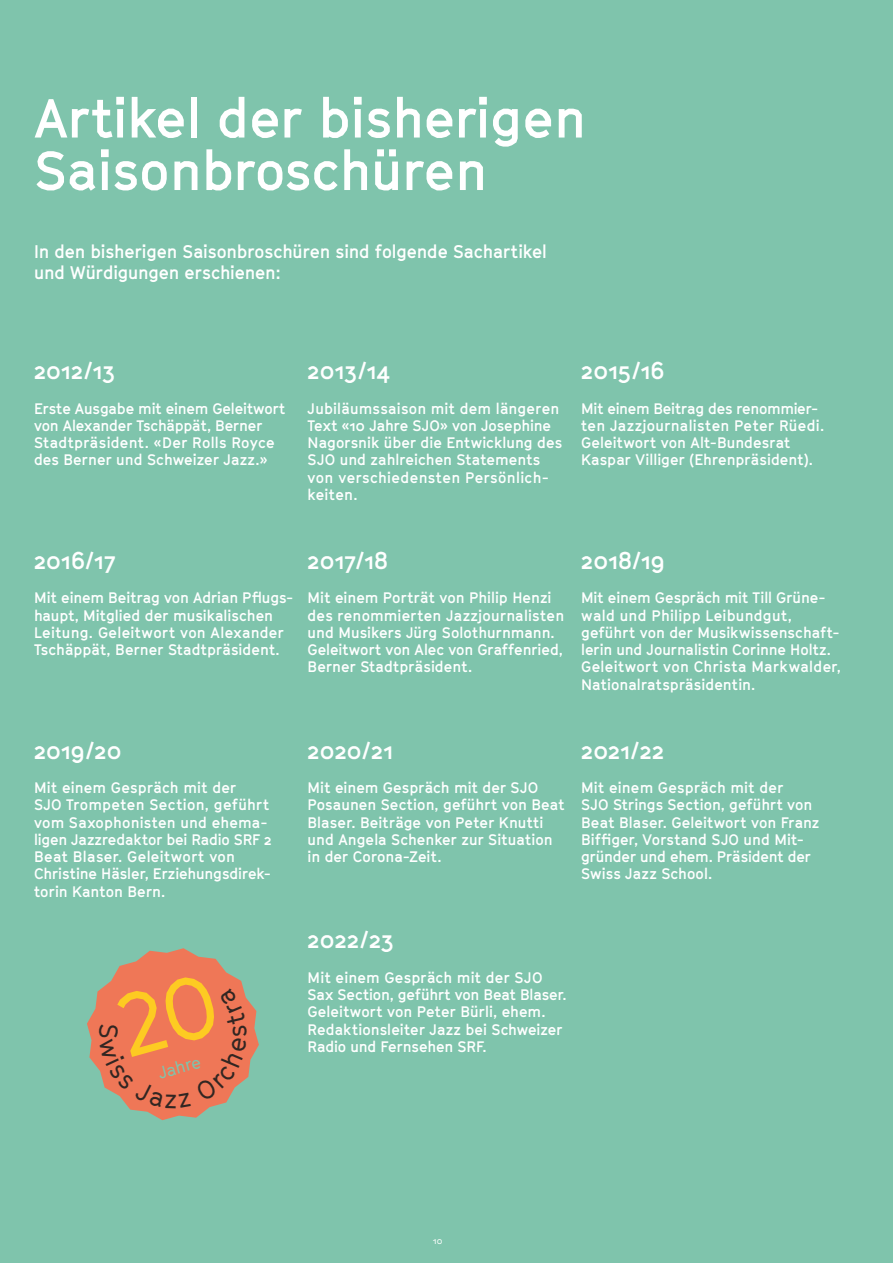
<style>
.page{position:relative;width:893px;height:1263px;background:#7fc4ac}
.page>*{position:absolute;margin:0;border:0;box-sizing:border-box;transform-origin:0 0}
.t1{font:700 54px/52.5px "GT Cinetype";color:#fff}
.t2{font:700 24px "GT Cinetype";letter-spacing:-.005em;color:#fff}
.t3{font:700 18px/21px "GT Cinetype";letter-spacing:-.01em;color:#fff}
.t4{font:16.8px "GT Cinetype";color:#7fc4ac}
.t5{font:700 15px/17.2px "GT Cinetype";letter-spacing:.005em;color:#fff}
.t6{font:9px "GT Cinetype";color:#fff}
</style>
<div class="page">
<svg style="left:87px;top:948px;width:172px;height:172px"></svg>
<h1 class="t1" style="left:34px;top:91px;width:553px">Artikel der bisherigen<br>Saisonbroschüren</h1>
<p class="t3" style="left:34px;top:241px;width:514px">In den bisherigen Saisonbroschüren sind folgende Sachartikel und Würdigungen erschienen:</p>
<h2 class="t2" style="left:34px;top:356px;width:83px">2012/13</h2>
<p class="t5" style="left:34px;top:399px;width:253px">Erste Ausgabe mit einem Geleitwort von Alexander Tschäppät, Berner Stadtpräsident. «Der Rolls Royce des Berner und Schweizer Jazz.»</p>
<h2 class="t2" style="left:308px;top:356px;width:84px">2013/14</h2>
<p class="t5" style="left:308px;top:399px;width:256px">Jubiläumssaison mit dem längeren<br>Text «10 Jahre SJO» von Josephine<br>Nagorsnik über die Entwicklung des<br>SJO und zahlreichen Statements von verschiedensten Persönlich&shy;keiten.</p>
<h2 class="t2" style="left:581px;top:356px;width:85px">2015/16</h2>
<p class="t5" style="left:581px;top:399px;width:245px">Mit einem Beitrag des renommier&shy;ten Jazzjournalisten Peter Rüedi.<br>Geleitwort von Alt-Bundesrat Kaspar Villiger (Ehrenpräsident).</p>
<h2 class="t2" style="left:34px;top:546px;width:83px">2016/17</h2>
<p class="t5" style="left:34px;top:589px;width:261px">Mit einem Beitrag von Adrian Pflugs&shy;haupt, Mitglied der musikalischen Leitung. Geleitwort von Alexander Tschäppät, Berner Stadtpräsident.</p>
<h2 class="t2" style="left:308px;top:546px;width:82px">2017/18</h2>
<p class="t5" style="left:308px;top:589px;width:258px">Mit einem Porträt von Philip Henzi des renommierten Jazzjournalisten und Musikers Jürg Solothurnmann.<br>Geleitwort von Alec von Graffenried, Berner Stadtpräsident.</p>
<h2 class="t2" style="left:581px;top:546px;width:85px">2018/19</h2>
<p class="t5" style="left:581px;top:589px;width:261px">Mit einem Gespräch mit Till Grüne&shy;wald und Philipp Leibundgut, geführt von der Musikwissenschaft&shy;lerin und Journalistin Corinne Holtz.<br>Geleitwort von Christa Markwalder, Nationalratspräsidentin.</p>
<h2 class="t2" style="left:34px;top:735px;width:89px">2019/20</h2>
<p class="t5" style="left:34px;top:779px;width:239px">Mit einem Gespräch mit der<br>SJO Trompeten Section, geführt vom Saxophonisten und ehema&shy;ligen Jazzredaktor bei Radio SRF 2<br>Beat Blaser. Geleitwort von<br>Christine Häsler, Erziehungsdirek&shy;torin Kanton Bern.</p>
<p class="t4" style="left:156px;top:1063px;width:45px;rotate:-16deg">Jahre</p>
<h2 class="t2" style="left:308px;top:735px;width:87px">2020/21</h2>
<p class="t5" style="left:308px;top:779px;width:259px">Mit einem Gespräch mit der SJO<br>Posaunen Section, geführt von Beat<br>Blaser. Beiträge von Peter Knutti und Angela Schenker zur Situation in der Corona-Zeit.</p>
<h2 class="t2" style="left:581px;top:735px;width:85px">2021/22</h2>
<p class="t5" style="left:581px;top:779px;width:240px">Mit einem Gespräch mit der<br>SJO Strings Section, geführt von<br>Beat Blaser. Geleitwort von Franz<br>Biffiger, Vorstand SJO und Mit&shy;gründer und ehem. Präsident der<br>Swiss Jazz School.</p>
<h2 class="t2" style="left:308px;top:925px;width:88px">2022/23</h2>
<p class="t5" style="left:308px;top:969px;width:261px">Mit einem Gespräch mit der SJO<br>Sax Section, geführt von Beat Blaser.<br>Geleitwort von Peter Bürli, ehem.<br>Redaktionsleiter Jazz bei Schweizer<br>Radio und Fernsehen SRF.</p>
<p class="t6" style="left:433px;top:1235px;width:11px">10</p>
</div>
